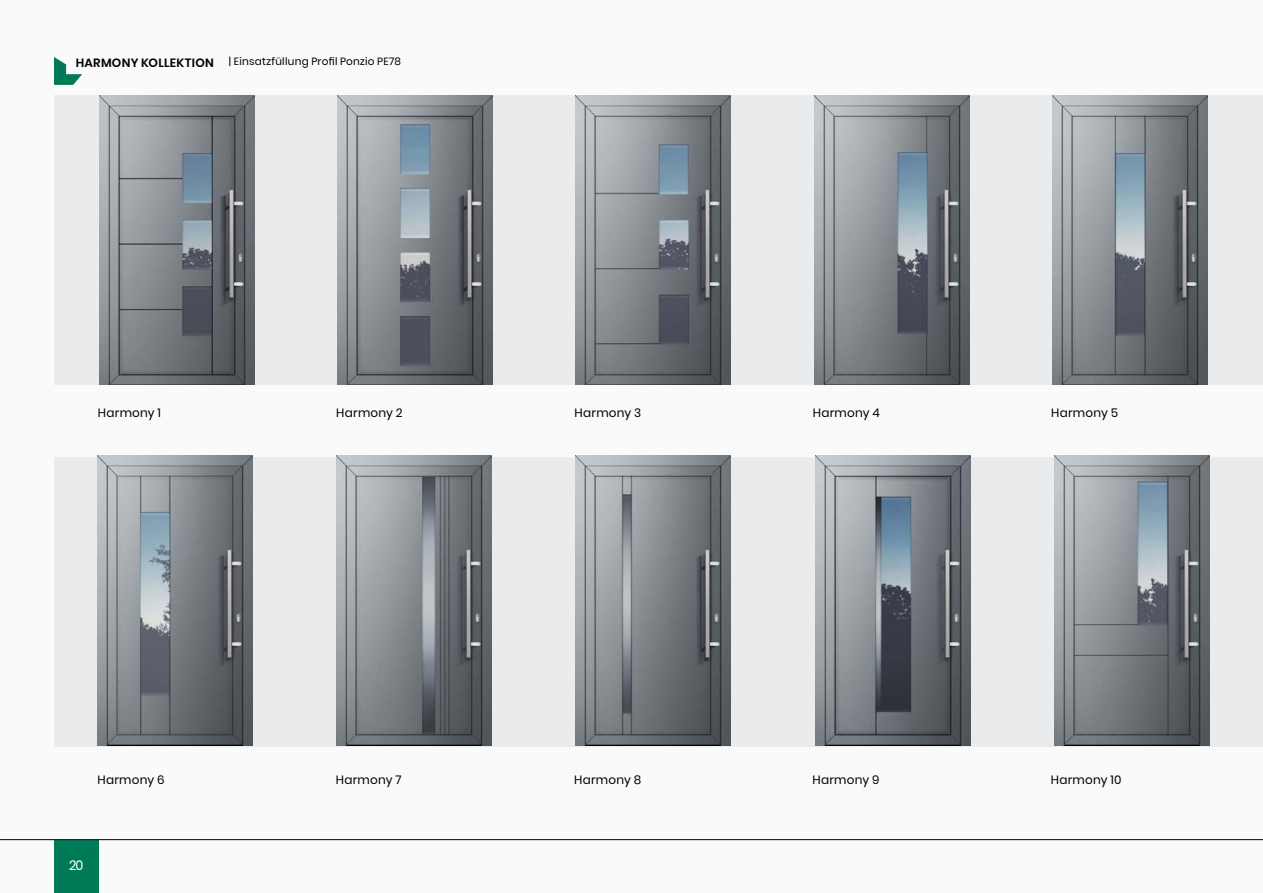
<style>
.page{position:relative;width:1263px;height:893px;background:#fafafa}
.page>*{position:absolute;margin:0;border:0;box-sizing:border-box;transform-origin:0 0}
.t1{font:13.5px "Poppins";color:#fff;scale:.96 1}
.t2{font:12px "Poppins";letter-spacing:.02em;color:#000}
.t3{font:600 12px "Poppins";letter-spacing:.025em;color:#000}
.t4{font:10.5px "Poppins";letter-spacing:.025em;color:#000}
</style>
<div class="page">
<div style="left:54px;top:95px;width:1209px;height:290px;background:#e9ebec"></div>
<div style="left:54px;top:457px;width:1209px;height:289px;background:#e9ebec"></div>
<img style="left:99px;top:95px;width:155px;height:290px">
<img style="left:1052px;top:95px;width:155px;height:290px">
<img style="left:337px;top:95px;width:155px;height:290px">
<img style="left:97px;top:456px;width:155px;height:289px">
<img style="left:576px;top:95px;width:155px;height:290px">
<img style="left:814px;top:95px;width:155px;height:290px">
<img style="left:336px;top:456px;width:155px;height:289px">
<img style="left:576px;top:456px;width:155px;height:289px">
<img style="left:815px;top:456px;width:155px;height:289px">
<img style="left:1054px;top:456px;width:155px;height:289px">
<div style="left:54px;top:840px;width:45px;height:53px;background:#007b58"></div>
<hr style="left:0;top:839px;width:1263px;height:1px;background:#000">
<svg style="left:54px;top:57px;width:28px;height:28px"></svg>
<p class="t3" style="left:76px;top:55px;width:140px">HARMONY KOLLEKTION</p>
<p class="t4" style="left:229px;top:55px;width:174px">| Einsatzfüllung Profil Ponzio PE78</p>
<p class="t2" style="left:98px;top:406px;width:65px">Harmony 1</p>
<p class="t2" style="left:336px;top:406px;width:68px">Harmony 2</p>
<p class="t2" style="left:575px;top:406px;width:68px">Harmony 3</p>
<p class="t2" style="left:813px;top:406px;width:69px">Harmony 4</p>
<p class="t2" style="left:1051px;top:406px;width:69px">Harmony 5</p>
<p class="t2" style="left:98px;top:773px;width:69px">Harmony 6</p>
<p class="t2" style="left:336px;top:773px;width:67px">Harmony 7</p>
<p class="t2" style="left:574px;top:773px;width:69px">Harmony 8</p>
<p class="t2" style="left:812px;top:773px;width:68px">Harmony 9</p>
<p class="t2" style="left:1051px;top:773px;width:72px">Harmony 10</p>
<p class="t1" style="left:69px;top:858px;width:16px">20</p>
</div>
